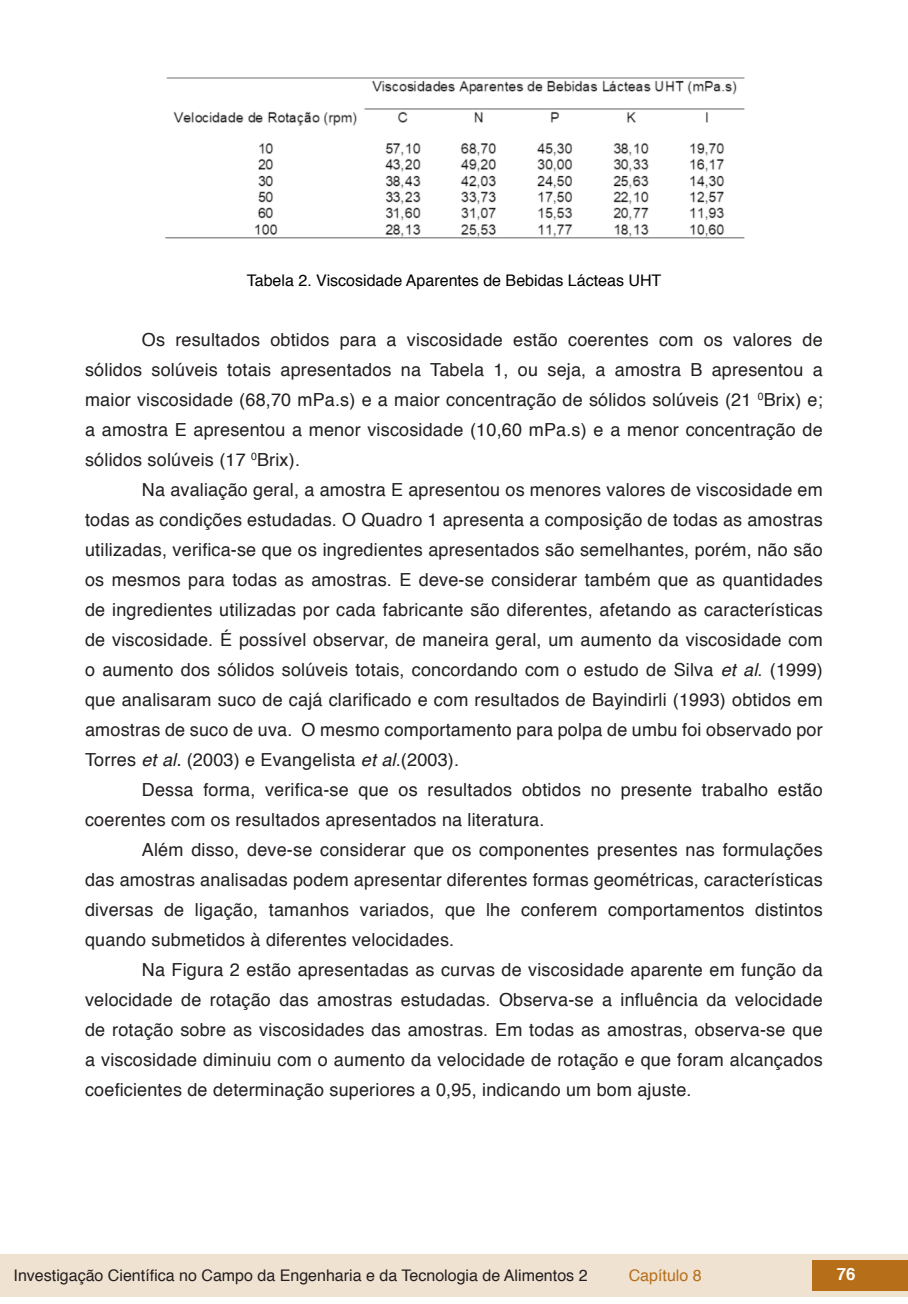
<style>
.page{position:relative;width:908px;height:1304px;background:#fff}
.page>*{position:absolute;margin:0;border:0;box-sizing:border-box;transform-origin:0 0}
.txt{font:18px/30px "Helvetica";letter-spacing:.01em;color:#231f20;text-align:justify}
.t1{font:700 16.8px "Helvetica";color:#fff}
.t2{font:16px "Helvetica";color:#231f20}
.info_tab_graf_imag{font:16px "Helvetica";color:#000}
.t3{font:16px "Helvetica";color:#b66e19}
.s1{font-style:italic}
</style>
<div class="page">
<div style="left:0;top:1254px;width:906px;height:43px;background:#f0e2d1"></div>
<div style="left:812px;top:1261px;width:95px;height:30px;background:#b66e19"></div>
<img style="left:165px;top:77px;width:580px;height:162px">
<p class="info_tab_graf_imag" style="left:247px;top:268px;width:416px">Tabela 2. Viscosidade Aparentes de Bebidas Lácteas UHT</p>
<p class="txt" style="left:85px;top:325px;width:739px;text-indent:57px">Os resultados obtidos para a viscosidade estão coerentes com os valores de sólidos solúveis totais apresentados na Tabela 1, ou seja, a amostra B apresentou a maior viscosidade (68,70 mPa.s) e a maior concentração de sólidos solúveis (21 <sup>0</sup>Brix) e; a amostra E apresentou a menor viscosidade (10,60 mPa.s) e a menor concentração de sólidos solúveis (17 <sup>0</sup>Brix).</p>
<p class="txt" style="left:85px;top:475px;width:738px;text-indent:57px">Na avaliação geral, a amostra E apresentou os menores valores de viscosidade em todas as condições estudadas. O Quadro 1 apresenta a composição de todas as amostras utilizadas, verifica-se que os ingredientes apresentados são semelhantes, porém, não são os mesmos para todas as amostras. E deve-se considerar também que as quantidades de ingredientes utilizadas por cada fabricante são diferentes, afetando as características de viscosidade. É possível observar, de maneira geral, um aumento da viscosidade com o aumento dos sólidos solúveis totais, concordando com o estudo de Silva <span class="s1">et al</span>. (1999) que analisaram suco de cajá clarificado e com resultados de Bayindirli (1993) obtidos em amostras de suco de uva. O mesmo comportamento para polpa de umbu foi observado por Torres <span class="s1">et al.</span> (2003) e Evangelista <span class="s1">et al</span>.(2003).</p>
<p class="txt" style="left:85px;top:775px;width:738px;text-indent:57px">Dessa forma, verifica-se que os resultados obtidos no presente trabalho estão coerentes com os resultados apresentados na literatura.</p>
<p class="txt" style="left:85px;top:835px;width:738px;text-indent:57px">Além disso, deve-se considerar que os componentes presentes nas formulações das amostras analisadas podem apresentar diferentes formas geométricas, características diversas de ligação, tamanhos variados, que lhe conferem comportamentos distintos quando submetidos à diferentes velocidades.</p>
<p class="txt" style="left:85px;top:955px;width:738px;text-indent:57px">Na Figura 2 estão apresentadas as curvas de viscosidade aparente em função da velocidade de rotação das amostras estudadas. Observa-se a influência da velocidade de rotação sobre as viscosidades das amostras. Em todas as amostras, observa-se que a viscosidade diminuiu com o aumento da velocidade de rotação e que foram alcançados coeficientes de determinação superiores a 0,95, indicando um bom ajuste.</p>
<p class="t2" style="left:14px;top:1263px;width:575px">Investigação Científica no Campo da Engenharia e da Tecnologia de Alimentos 2</p>
<p class="t3" style="left:628px;top:1263px;width:74px">Capítulo 8</p>
<p class="t1" style="left:836px;top:1261px;width:20px">76</p>
</div>
